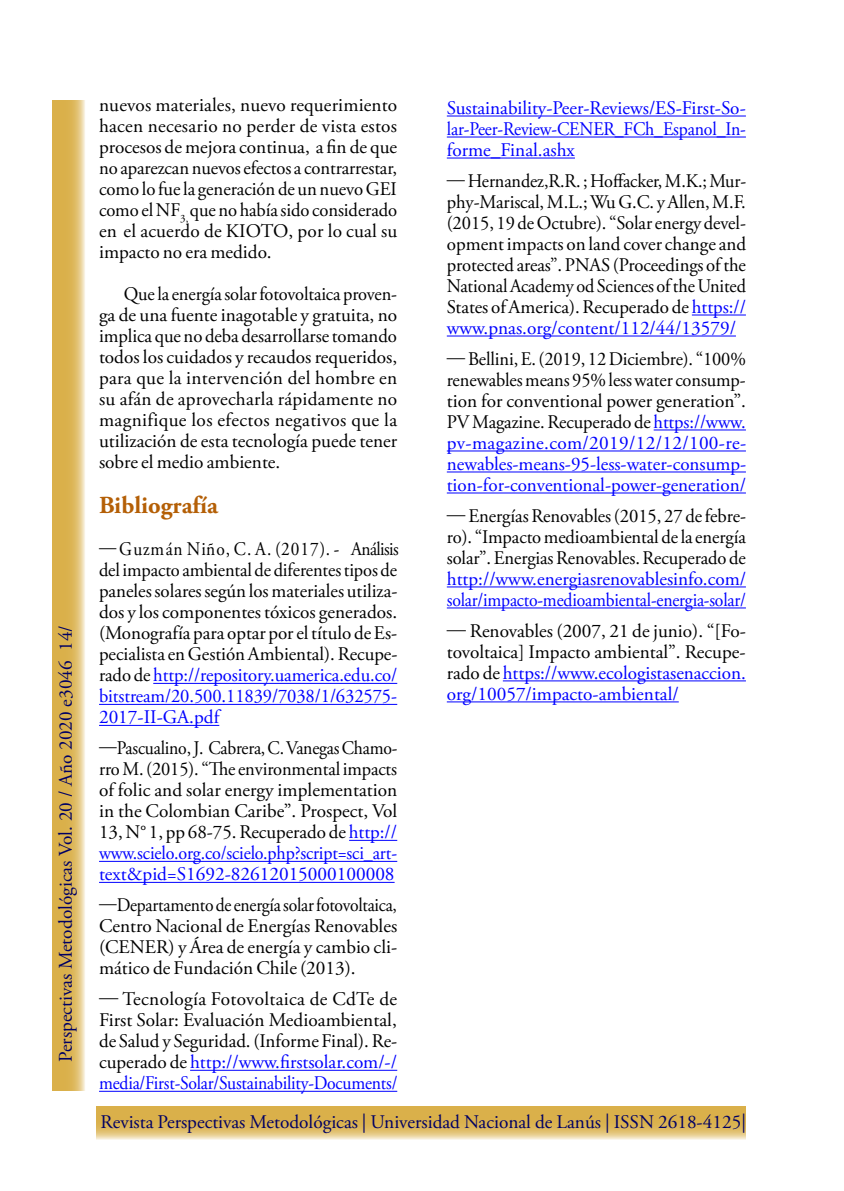
<style>
.page{position:relative;width:844px;height:1191px;background:#fff}
.page>*{position:absolute;margin:0;border:0;box-sizing:border-box;transform-origin:0 0}
.t1{font:700 24.5px "Adobe Garamond Pro";color:#b45f06}
.t2{font:19.25px/21px "Adobe Garamond Pro";color:#000;text-align:justify}
.t3{font:19.25px/21px "Adobe Garamond Pro";color:#000;text-align:justify;scale:.9 1}
.t4{font:19.25px/21px "Adobe Garamond Pro";color:#000;text-align:justify;scale:.95 1}
.t5{font:19.25px/21px "Adobe Garamond Pro";color:#000;text-align:justify;scale:.94 1}
.t6{font:19.25px/21px "Adobe Garamond Pro";color:#000;text-align:justify;scale:.92 1}
.t7{font:19.25px/21px "Adobe Garamond Pro";color:#000;text-align:justify;scale:.96 1}
.t8{font:19.25px/21px "Adobe Garamond Pro";letter-spacing:-.01em;color:#00f;text-align:justify}
.t9{font:19.25px/21px "Adobe Garamond Pro";color:#000;text-align:justify;scale:.91 1}
.t10{font:19.25px "Adobe Garamond Pro";color:#000064}
.s1{color:#00f}
</style>
<div class="page">
<svg style="left:52px;top:100px;width:33px;height:990px;background:#dfbb64"></svg>
<svg style="left:96px;top:1106px;width:649px;height:33px;background:#deba61"></svg>
<hr style="left:153px;top:683px;width:244px;height:1px;background:#00f">
<hr style="left:99px;top:704px;width:298px;height:1px;background:#00f">
<hr style="left:99px;top:725px;width:120px;height:1px;background:#00f">
<hr style="left:349px;top:840px;width:48px;height:1px;background:#00f">
<hr style="left:99px;top:861px;width:298px;height:1px;background:#00f">
<hr style="left:99px;top:882px;width:295px;height:1px;background:#00f">
<hr style="left:190px;top:1069px;width:207px;height:1px;background:#00f">
<hr style="left:99px;top:1090px;width:298px;height:1px;background:#00f">
<hr style="left:446px;top:115px;width:299px;height:1px;background:#00f">
<hr style="left:446px;top:136px;width:299px;height:1px;background:#00f">
<hr style="left:446px;top:157px;width:129px;height:1px;background:#00f">
<hr style="left:691px;top:314px;width:54px;height:1px;background:#00f">
<hr style="left:446px;top:335px;width:289px;height:1px;background:#00f">
<hr style="left:653px;top:429px;width:92px;height:1px;background:#00f">
<hr style="left:446px;top:450px;width:299px;height:1px;background:#00f">
<hr style="left:446px;top:471px;width:299px;height:1px;background:#00f">
<hr style="left:446px;top:492px;width:299px;height:1px;background:#00f">
<hr style="left:446px;top:586px;width:299px;height:1px;background:#00f">
<hr style="left:446px;top:607px;width:299px;height:1px;background:#00f">
<hr style="left:502px;top:680px;width:243px;height:1px;background:#00f">
<hr style="left:446px;top:701px;width:232px;height:1px;background:#00f">
<p class="t10" style="left:54px;top:1062px;width:438px;rotate:-90deg">Perspectivas Metodológicas Vol. 20 / Año 2020 e3046 14/</p>
<p class="t2" style="left:99px;top:95px;width:300px">nuevos materiales, nuevo requerimiento hacen necesario no perder de vista estos procesos de mejora continua, a fin de que no aparezcan nuevos efectos a contrarrestar, como lo fue la generación de un nuevo GEI como el NF<sub>3,</sub> que no había sido considerado en el acuerdo de KIOTO, por lo cual su impacto no era medido.</p>
<p class="t4" style="left:99px;top:284px;width:315px;text-indent:25px">Que la energía solar fotovoltaica proven&shy;ga de una fuente inagotable y gratuita, no implica que no deba desarrollarse tomando todos los cuidados y recaudos requeridos, para que la intervención del hombre en su afán de aprovecharla rápidamente no magnifique los efectos negativos que la utilización de esta tecnología puede tener sobre el medio ambiente.</p>
<p class="t1" style="left:99px;top:491px;width:120px">Bibliografía</p>
<p class="t3" style="left:99px;top:539px;width:334px">—Guzmán Niño, C. A. (2017). - Análisis del impacto ambiental de diferentes tipos de paneles solares según los materiales utiliza&shy;dos y los componentes tóxicos generados. (Monografía para optar por el título de Es&shy;pecialista en Gestión Ambiental). Recupe&shy;rado de <span class="s1">http://repository.uamerica.edu.co/ bitstream/20.500.11839/7038/1/632575- 2017-II-GA.pdf</span></p>
<p class="t6" style="left:99px;top:738px;width:326px">—Pascualino, J. Cabrera, C. Vanegas Chamo&shy;rro M. (2015). “The environmental impacts of folic and solar energy implementation in the Colombian Caribe”. Prospect, Vol 13, N° 1, pp 68-75. Recuperado de <span class="s1">http:// www.scielo.org.co/scielo.php?script=sci_art&shy;text&amp;pid=S1692-82612015000100008</span></p>
<p class="t9" style="left:99px;top:895px;width:329px">—Departamento de energía solar fotovoltaica, Centro Nacional de Energías Renovables (CENER) y Área de energía y cambio cli&shy;mático de Fundación Chile (2013).</p>
<p class="t2" style="left:99px;top:989px;width:300px">— Tecnología Fotovoltaica de CdTe de First Solar: Evaluación Medioambiental, de Salud y Seguridad. (Informe Final). Re&shy;cuperado de <span class="s1">http://www.firstsolar.com/-/ media/First-Solar/Sustainability-Documents/</span></p>
<p class="t8" style="left:446px;top:98px;width:300px">Sustainability-Peer-Reviews/ES-First-So&shy;lar-Peer-Review-CENER_FCh_Espanol_In&shy;forme_Final.ashx</p>
<p class="t5" style="left:446px;top:171px;width:320px">— Hernandez,R.R. ; Hoffacker, M.K.; Mur&shy;phy-Mariscal, M.L.; Wu G.C. y Allen, M.F. (2015, 19 de Octubre). “Solar energy devel&shy;opment impacts on land cover change and protected areas”. PNAS (Proceedings of the National Academy od Sciences of the United States of America). Recuperado de <span class="s1">https:// www.pnas.org/content/112/44/13579/</span></p>
<p class="t7" style="left:446px;top:349px;width:313px">— Bellini, E. (2019, 12 Diciembre). “100% renewables means 95% less water consump&shy;tion for conventional power generation”.<br>PV Magazine. Recuperado de <span class="s1">https://www. pv-magazine.com/2019/12/12/100-re&shy;newables-means-95-less-water-consump&shy;tion-for-conventional-power-generation/</span></p>
<p class="t2" style="left:446px;top:506px;width:300px">— Energías Renovables (2015, 27 de febre&shy;ro). “Impacto medioambiental de la energía solar”. Energias Renovables. Recuperado de</p>
<p class="t8" style="left:446px;top:569px;width:301px">http://www.energiasrenovablesinfo.com/ solar/impacto-medioambiental-energia-solar/</p>
<p class="t2" style="left:446px;top:621px;width:300px">— Renovables (2007, 21 de junio). “[Fo&shy;tovoltaica] Impacto ambiental”. Recupe&shy;rado de <span class="s1">https://www.ecologistasenaccion. org/10057/impacto-ambiental/</span></p>
<p class="t10" style="left:100px;top:1110px;width:646px">Revista Perspectivas Metodológicas | Universidad Nacional de Lanús | ISSN 2618-4125|</p>
</div>
